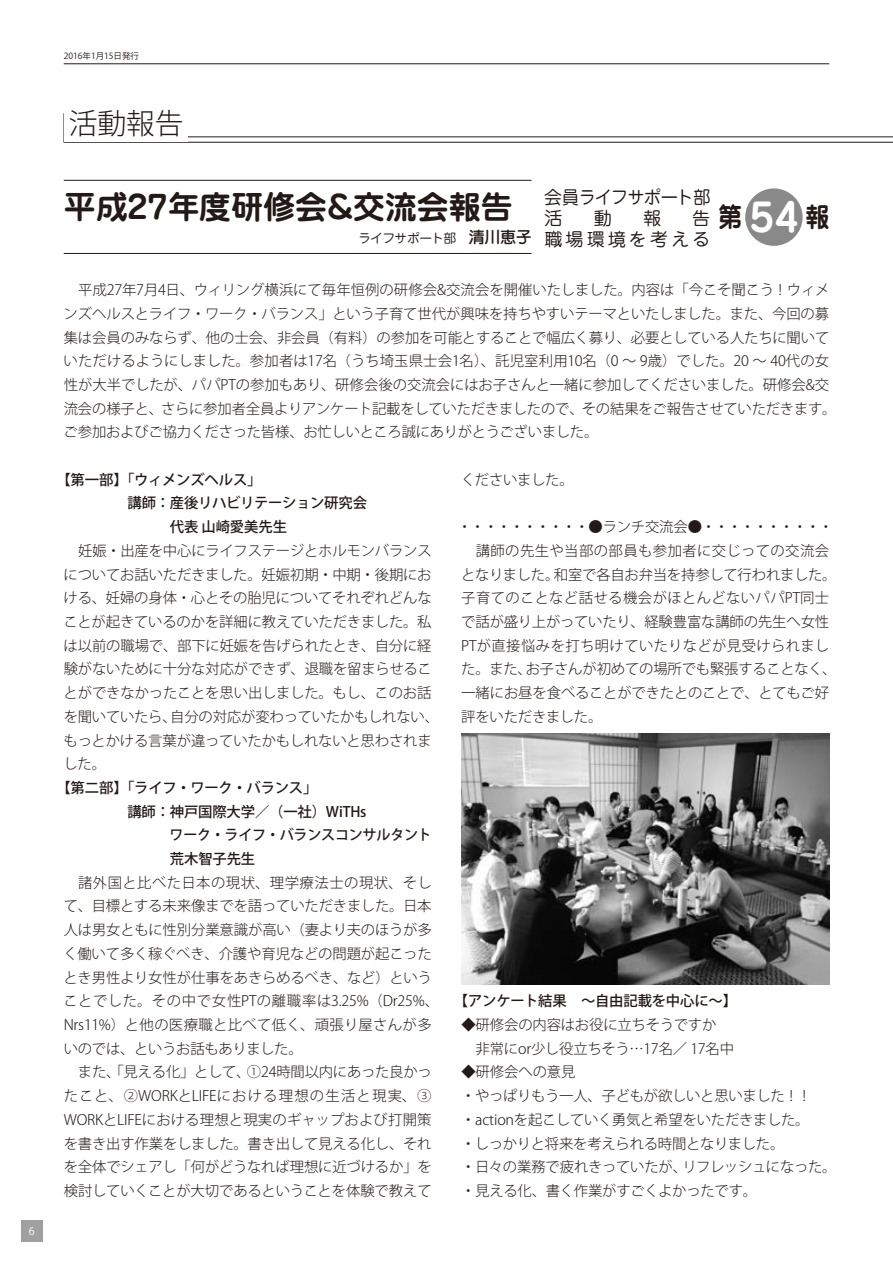
<style>
.page{position:relative;width:893px;height:1263px;background:#fff}
.page>*{position:absolute;margin:0;border:0;box-sizing:border-box;transform-origin:0 0}
.t1{font:700 31.95px "Jun 501 Pro";color:#231916}
.t2{font:300 28.65px "Koz Go Pro";color:#231916}
.t3{font:700 26.85px "Jun 501 Pro";color:#231916;scale:.89 1}
.t4{font:18px/21.3px "Jun 201 Pro";letter-spacing:-.05em;color:#231916;scale:.96 1}
.t5{font:18px/21.3px "Jun 201 Pro";letter-spacing:.17em;color:#231916;text-align:right}
.t6{font:18px "Jun 201 Pro";letter-spacing:-.01em;color:#231916}
.t7{font:300 14.4px/23.7px "Koz Go Pro";letter-spacing:-.01em;color:#231916}
.t8{font:500 14.4px "Koz Go Pro";letter-spacing:-.015em;color:#231916}
.t9{font:300 14.4px "Koz Go Pro";letter-spacing:.025em;color:#231916}
.t10{font:300 14.4px "Koz Go Pro";letter-spacing:.03em;color:#231916}
.t11{font:12.75px "Jun 201 Pro";letter-spacing:-.04em;color:#231916}
.t12{font:10.65px "Koz Go Pro";color:#fff}
.t13{font:8.55px "Koz Go Pro";color:#231916}
.s1{font-size:38.7px;color:#fff}
.s2{font-family:"Jun 34 Pro";font-weight:500;font-size:15.9px}
</style>
<div class="page">
<div style="left:21px;top:1220px;width:22px;height:22px;background:#a0a0a1"></div>
<hr style="left:64px;top:64px;width:765px;height:1px;background:#231916">
<div style="left:745px;top:188px;width:58px;height:58px;background:#898989;border-radius:50%"></div>
<hr style="left:64px;top:180px;width:467px;height:1px;background:#231916">
<hr style="left:64px;top:253px;width:467px;height:1px;background:#231916">
<svg style="left:64px;top:136px;width:829px;height:7px"></svg>
<div style="left:64px;top:105px;width:124px;height:37px;background:#fff"></div>
<img style="left:461px;top:733px;width:368px;height:251px">
<p class="t12" style="left:29px;top:1224px;width:7px">6</p>
<p class="t13" style="left:64px;top:51px;width:77px">2016年1月15日発行</p>
<h2 class="t2" style="left:69px;top:105px;width:116px">活動報告</h2>
<p class="t4" style="left:544px;top:184px;width:174px">会員ライフサポート部活</p>
<h1 class="t1" style="left:64px;top:182px;width:450px">平成27年度研修会&amp;交流会報告</h1>
<h3 class="t3" style="left:719px;top:196px;width:126px">第<span class="s1">54</span>報</h3>
<p class="t11" style="left:358px;top:228px;width:175px">ライフサポート部　<span class="s2">清川恵子</span></p>
<p class="t6" style="left:594px;top:204px;width:20px">動</p>
<p class="t6" style="left:643px;top:204px;width:20px">報</p>
<p class="t5" style="left:544px;top:206px;width:167px">告<br>職場環境を考える</p>
<p class="t7" style="left:64px;top:278px;width:775px;text-indent:15px">平成27年7月4日、ウィリング横浜にて毎年恒例の研修会&amp;交流会を開催いたしました。内容は「今こそ聞こう！ウィメンズヘルスとライフ・ワーク・バランス」という子育て世代が興味を持ちやすいテーマといたしました。また、今回の募集は会員のみならず、他の士会、非会員（有料）の参加を可能とすることで幅広く募り、必要としている人たちに聞いていただけるようにしました。参加者は17名（うち埼玉県士会1名）、託児室利用10名（0 〜 9歳）でした。20 〜 40代の女性が大半でしたが、パパPTの参加もあり、研修会後の交流会にはお子さんと一緒に参加してくださいました。研修会&amp;交流会の様子と、さらに参加者全員よりアンケート記載をしていただきましたので、その結果をご報告させていただきます。ご参加およびご協力くださった皆様、お忙しいところ誠にありがとうございました。</p>
<p class="t8" style="left:56px;top:470px;width:207px">【第一部】「ウィメンズヘルス」</p>
<p class="t8" style="left:127px;top:494px;width:241px">講師：産後リハビリテーション研究会</p>
<p class="t8" style="left:170px;top:518px;width:119px">代表山崎愛美先生</p>
<p class="t7" style="left:63px;top:539px;width:377px;text-indent:15px">妊娠・出産を中心にライフステージとホルモンバランスについてお話いただきました。妊娠初期・中期・後期における、妊婦の身体・心とその胎児についてそれぞれどんなことが起きているのかを詳細に教えていただきました。私は以前の職場で、部下に妊娠を告げられたとき、自分に経験がないために十分な対応ができず、退職を留まらせることができなかったことを思い出しました。もし、このお話を聞いていたら、自分の対応が変わっていたかもしれない、もっとかける言葉が違っていたかもしれないと思わされました。</p>
<p class="t8" style="left:56px;top:778px;width:263px">【第二部】「ライフ・ワーク・バランス」</p>
<p class="t8" style="left:127px;top:802px;width:241px">講師：神戸国際大学／（一社）WiTHs</p>
<p class="t8" style="left:170px;top:826px;width:263px">ワーク・ライフ・バランスコンサルタント</p>
<p class="t8" style="left:170px;top:849px;width:87px">荒木智子先生</p>
<p class="t7" style="left:63px;top:871px;width:377px;text-indent:15px">諸外国と比べた日本の現状、理学療法士の現状、そして、目標とする未来像までを語っていただきました。日本人は男女ともに性別分業意識が高い（妻より夫のほうが多く働いて多く稼ぐべき、介護や育児などの問題が起こったとき男性より女性が仕事をあきらめるべき、など）ということでした。その中で女性PTの離職率は3.25%（Dr25%、<br>Nrs11%）と他の医療職と比べて低く、頑張り屋さんが多いのでは、というお話もありました。</p>
<p class="t7" style="left:64px;top:1060px;width:370px;text-align:justify;text-indent:14px">また、「見える化」として、①24時間以内にあった良かったこと、②WORKとLIFEにおける理想の生活と現実、③<br>WORKとLIFEにおける理想と現実のギャップおよび打開策を書き出す作業をしました。書き出して見える化し、それを全体でシェアし「何がどうなれば理想に近づけるか」を検討していくことが大切であるということを体験で教えて</p>
<p class="t7" style="left:461px;top:468px;width:114px">くださいました。</p>
<p class="t7" style="left:458px;top:515px;width:377px">・・・・・・・・・・●ランチ交流会●・・・・・・・・・・</p>
<p class="t10" style="left:476px;top:541px;width:355px">講師の先生や当部の部員も参加者に交じっての交流会</p>
<p class="t7" style="left:461px;top:563px;width:377px">となりました。和室で各自お弁当を持参して行われました。</p>
<p class="t9" style="left:461px;top:589px;width:369px">子育てのことなど話せる機会がほとんどないパパPT同士</p>
<p class="t7" style="left:461px;top:610px;width:369px">で話が盛り上がっていたり、経験豊富な講師の先生へ女性</p>
<p class="t9" style="left:461px;top:636px;width:370px">PTが直接悩みを打ち明けていたりなどが見受けられまし</p>
<p class="t7" style="left:461px;top:657px;width:377px">た。また、お子さんが初めての場所でも緊張することなく、</p>
<p class="t7" style="left:461px;top:681px;width:369px">一緒にお昼を食べることができたとのことで、とてもご好</p>
<p class="t7" style="left:461px;top:705px;width:143px">評をいただきました。</p>
<p class="t8" style="left:454px;top:992px;width:285px">【アンケート結果　〜自由記載を中心に〜】</p>
<p class="t7" style="left:461px;top:1013px;width:274px">◆研修会の内容はお役に立ちそうですか　非常にor少し役立ちそう…17名／ 17名中</p>
<p class="t7" style="left:461px;top:1060px;width:377px">◆研修会への意見<br>・やっぱりもう一人、子どもが欲しいと思いました！！・actionを起こしていく勇気と希望をいただきました。<br>・しっかりと将来を考えられる時間となりました。<br>・日々の業務で疲れきっていたが、リフレッシュになった。・見える化、書く作業がすごくよかったです。</p>
</div>
